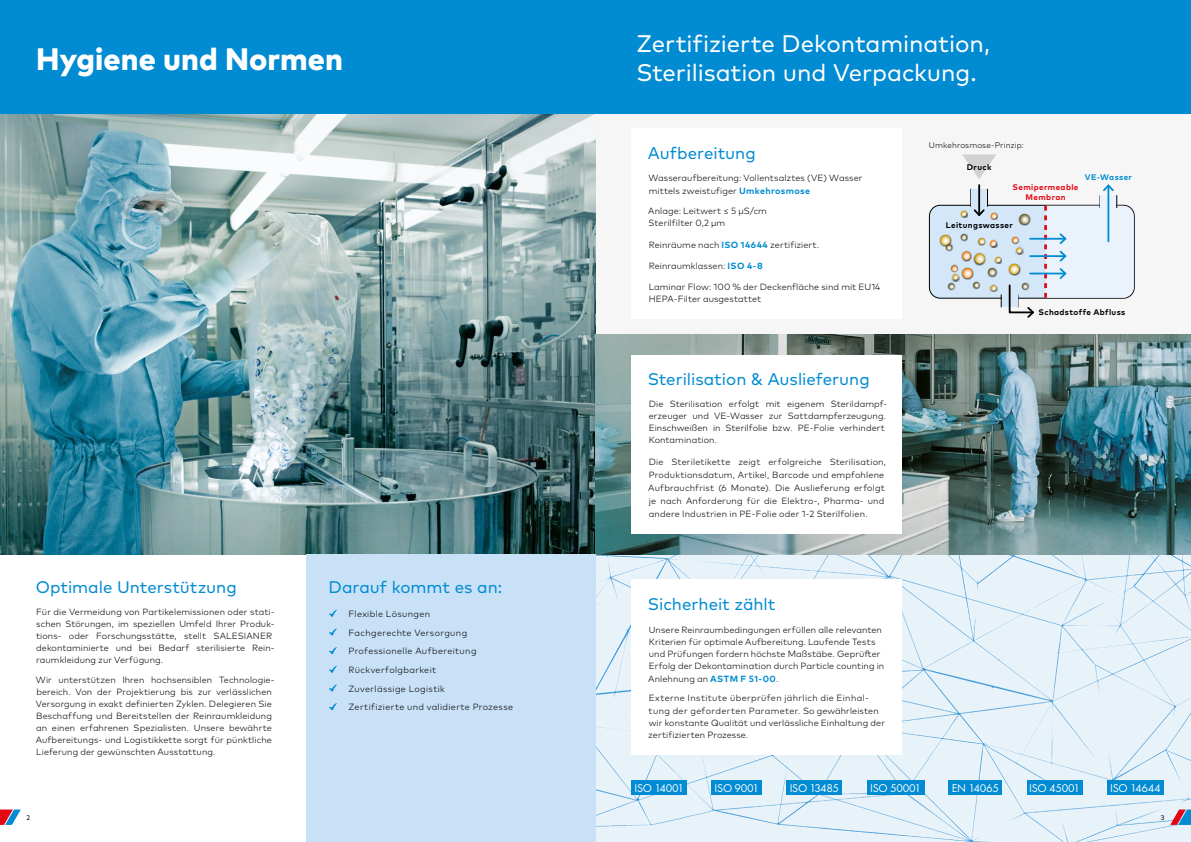
<style>
.page{position:relative;width:1191px;height:842px;background:#fff}
.page>*{position:absolute;margin:0;border:0;box-sizing:border-box;transform-origin:0 0}
.t1{font:800 31px "Mark Pro";letter-spacing:.005em;color:#fff}
.t2{font:24px/28.8px "Mark Pro";letter-spacing:-.005em;color:#fff}
.t3{font:16.8px "Mark Pro";letter-spacing:-.005em;color:#008bd2}
.t4{font:11.6px "Futura PT";letter-spacing:-.02em;color:#fff}
.t5{font:11.6px "Futura PT";letter-spacing:-.04em;color:#fff}
.t6{font:300 9px/12px "Mark Pro";letter-spacing:.01em;color:#000}
.t7{font:300 9px/18.7px "Mark Pro";letter-spacing:.04em;color:#000}
.t8{font:300 9px/18.7px "Mark Pro";letter-spacing:.035em;color:#000}
.t9{font:700 8.1px "Mark Pro";letter-spacing:.045em;color:#000}
.t10{font:300 8.1px "Mark Pro";letter-spacing:.01em;color:#000}
.t11{font:700 8.1px/9.8px "Mark Pro";letter-spacing:.045em;color:#e30613;text-align:center}
.t12{font:700 8.1px "Mark Pro";letter-spacing:.045em;color:#008bd2}
.t13{font:6.7px "Mark Pro";color:#000}
.s1{font-weight:700;color:#008bd2}
</style>
<div class="page">
<div style="left:595px;top:114px;width:596px;height:220px;background:#f6f6f6"></div>
<img style="left:595px;top:334px;width:596px;height:508px">
<img style="left:0;top:114px;width:595px;height:441px">
<div style="left:306px;top:555px;width:289px;height:287px;background:#c8e1f6"></div>
<div style="left:0;top:0;width:1191px;height:114px;background:#008bd2"></div>
<div style="left:631px;top:129px;width:270px;height:190px;background:#fff"></div>
<div style="left:631px;top:580px;width:270px;height:175px;background:#fff"></div>
<div style="left:631px;top:355px;width:270px;height:179px;background:#fff"></div>
<div style="left:712px;top:780px;width:50px;height:14px;background:#008bd2"></div>
<div style="left:631px;top:780px;width:56px;height:14px;background:#008bd2"></div>
<div style="left:786px;top:780px;width:56px;height:14px;background:#008bd2"></div>
<div style="left:1107px;top:780px;width:56px;height:14px;background:#008bd2"></div>
<div style="left:867px;top:780px;width:57px;height:14px;background:#008bd2"></div>
<div style="left:949px;top:780px;width:53px;height:14px;background:#008bd2"></div>
<div style="left:1026px;top:780px;width:56px;height:14px;background:#008bd2"></div>
<svg style="left:329px;top:610px;width:8px;height:7px"></svg>
<svg style="left:329px;top:628px;width:8px;height:8px"></svg>
<svg style="left:329px;top:647px;width:8px;height:7px"></svg>
<svg style="left:329px;top:666px;width:8px;height:7px"></svg>
<svg style="left:329px;top:684px;width:8px;height:8px"></svg>
<svg style="left:329px;top:703px;width:8px;height:7px"></svg>
<div style="left:929px;top:205px;width:205px;height:93px;background:#d4e7f8;border-radius:11px"></div>
<div style="left:929px;top:205px;width:205px;height:94px;border:1px solid #000;border-radius:11px"></div>
<hr style="left:978px;top:185px;width:2px;height:30px;background:#000">
<div style="left:1001px;top:294px;width:16px;height:13px;background:#d4e7f8"></div>
<hr style="left:1030px;top:238px;width:35px;height:2px;background:#008bd2">
<hr style="left:1030px;top:255px;width:35px;height:2px;background:#008bd2">
<hr style="left:1030px;top:273px;width:35px;height:1px;background:#008bd2">
<svg style="left:962px;top:154px;width:34px;height:25px"></svg>
<svg style="left:1044px;top:184px;width:89px;height:114px"></svg>
<div style="left:939px;top:234px;width:13px;height:13px;background:#000;opacity:.75"></div>
<div style="left:1007px;top:263px;width:13px;height:13px;background:#000;opacity:.75"></div>
<svg style="left:1008px;top:264px;width:11px;height:10px"></svg>
<div style="left:1015px;top:246px;width:8px;height:8px;background:#000;opacity:.75"></div>
<div style="left:1018px;top:213px;width:13px;height:13px;background:#000;opacity:.75"></div>
<svg style="left:1019px;top:214px;width:10px;height:10px"></svg>
<div style="left:989px;top:212px;width:9px;height:8px;background:#000;opacity:.75"></div>
<svg style="left:960px;top:189px;width:36px;height:30px"></svg>
<div style="left:1011px;top:236px;width:8px;height:8px;background:#000;opacity:.75"></div>
<svg style="left:1012px;top:237px;width:10px;height:16px"></svg>
<div style="left:959px;top:233px;width:9px;height:8px;background:#000;opacity:.75"></div>
<div style="left:1020px;top:282px;width:9px;height:9px;background:#000;opacity:.75"></div>
<svg style="left:1008px;top:283px;width:27px;height:35px"></svg>
<div style="left:994px;top:256px;width:8px;height:8px;background:#000;opacity:.75"></div>
<svg style="left:940px;top:234px;width:61px;height:73px"></svg>
<svg style="left:1170px;top:809px;width:21px;height:16px"></svg>
<svg style="left:0;top:809px;width:21px;height:16px"></svg>
<h1 class="t1" style="left:36px;top:36px;width:308px">Hygiene und Normen</h1>
<h3 class="t3" style="left:36px;top:574px;width:203px">Optimale Unterstützung</h3>
<p class="t6" style="left:36px;top:605px;width:240px">Für die Vermeidung von Partikelemissionen oder stati&shy;schen Störungen, im speziellen Umfeld Ihrer Produk&shy;tions- oder Forschungsstätte, stellt SALESIANER dekontaminierte und bei Bedarf sterilisierte Rein&shy;raumkleidung zur Verfügung.</p>
<p class="t6" style="left:36px;top:673px;width:240px">Wir unterstützen Ihren hochsensiblen Technologie&shy;bereich. Von der Projektierung bis zur verlässlichen Versorgung in exakt definierten Zyklen. Delegieren Sie Beschaffung und Bereitstellen der Reinraumkleidung an einen erfahrenen Spezialisten. Unsere bewährte Aufbereitungs- und Logistikkette sorgt für pünktliche Lieferung der gewünschten Ausstattung.</p>
<h3 class="t3" style="left:328px;top:574px;width:175px">Darauf kommt es an:</h3>
<p class="t7" style="left:348px;top:604px;width:166px">Flexible Lösungen<br>Fachgerechte Versorgung<br>Professionelle Aufbereitung<br>Rückverfolgbarkeit<br>Zuverlässige Logistik<br>Zertifizierte und validierte Prozesse</p>
<h2 class="t2" style="left:636px;top:27px;width:355px">Zertifizierte Dekontamination,<br>Sterilisation und Verpackung.</h2>
<h3 class="t3" style="left:648px;top:140px;width:109px">Aufbereitung</h3>
<p class="t6" style="left:648px;top:171px;width:215px;line-height:13px">Wasseraufbereitung: Vollentsalztes (VE) Wasser mittels zweistufiger <span class="s1">Umkehrosmose</span></p>
<p class="t6" style="left:648px;top:205px;width:120px">Anlage: Leitwert ≤ 5 µS/cm<br>Sterilfilter 0,2 µm</p>
<p class="t6" style="left:649px;top:238px;width:172px">Reinräume nach <span class="s1">ISO 14644</span> zertifiziert.</p>
<p class="t6" style="left:649px;top:260px;width:115px">Reinraumklassen: <span class="s1">ISO 4-8</span></p>
<p class="t6" style="left:649px;top:280px;width:233px">Laminar Flow: 100 % der Deckenfläche sind mit EU14<br>HEPA-Filter ausgestattet</p>
<h3 class="t3" style="left:648px;top:367px;width:223px">Sterilisation &amp; Auslieferung</h3>
<p class="t6" style="left:648px;top:397px;width:240px">Die Sterilisation erfolgt mit eigenem Sterildampf&shy;erzeuger und VE-Wasser zur Sattdampferzeugung.<br>Einschweißen in Sterilfolie bzw. PE-Folie verhindert Kontamination.</p>
<p class="t6" style="left:648px;top:454px;width:239px;line-height:13px">Die Steriletikette zeigt erfolgreiche Sterilisation, Produktionsdatum, Artikel, Barcode und empfohlene Aufbrauchfrist (6 Monate). Die Auslieferung erfolgt je nach Anforderung für die Elektro-, Pharma- und andere Industrien in PE-Folie oder 1-2 Sterilfolien.</p>
<h3 class="t3" style="left:648px;top:591px;width:129px">Sicherheit zählt</h3>
<p class="t6" style="left:649px;top:623px;width:237px">Unsere Reinraumbedingungen erfüllen alle relevanten Kriterien für optimale Aufbereitung. Laufende Tests und Prüfungen fordern höchste Maßstäbe. Geprüfter Erfolg der Dekontamination durch Particle counting in</p>
<p class="t8" style="left:648px;top:669px;width:222px">Anlehnung an <span class="s1">ASTM F 51-00</span>.<br>Externe Institute überprüfen jährlich die Einhal-</p>
<p class="t6" style="left:648px;top:704px;width:238px">tung der geforderten Parameter. So gewährleisten wir konstante Qualität und verlässliche Einhaltung der zertifizierten Prozesse.</p>
<p class="t10" style="left:929px;top:139px;width:97px">Umkehrosmose-Prinzip:</p>
<p class="t9" style="left:966px;top:160px;width:26px">Druck</p>
<p class="t12" style="left:1084px;top:171px;width:49px">VE-Wasser</p>
<p class="t11" style="left:1012px;top:181px;width:67px">Semipermeable<br>Membran</p>
<p class="t9" style="left:945px;top:219px;width:69px">Leitungswasser</p>
<p class="t9" style="left:1038px;top:306px;width:88px">Schadstoffe Abfluss</p>
<p class="t4" style="left:634px;top:781px;width:51px">ISO 14001</p>
<p class="t4" style="left:714px;top:781px;width:46px">ISO 9001</p>
<p class="t5" style="left:789px;top:781px;width:51px">ISO 13485</p>
<p class="t4" style="left:870px;top:781px;width:52px">ISO 50001</p>
<p class="t4" style="left:952px;top:781px;width:49px">EN 14065</p>
<p class="t4" style="left:1029px;top:781px;width:52px">ISO 45001</p>
<p class="t4" style="left:1110px;top:781px;width:52px">ISO 14644</p>
<p class="t13" style="left:27px;top:812px;width:5px">2</p>
<p class="t13" style="left:1160px;top:812px;width:5px">3</p>
</div>
